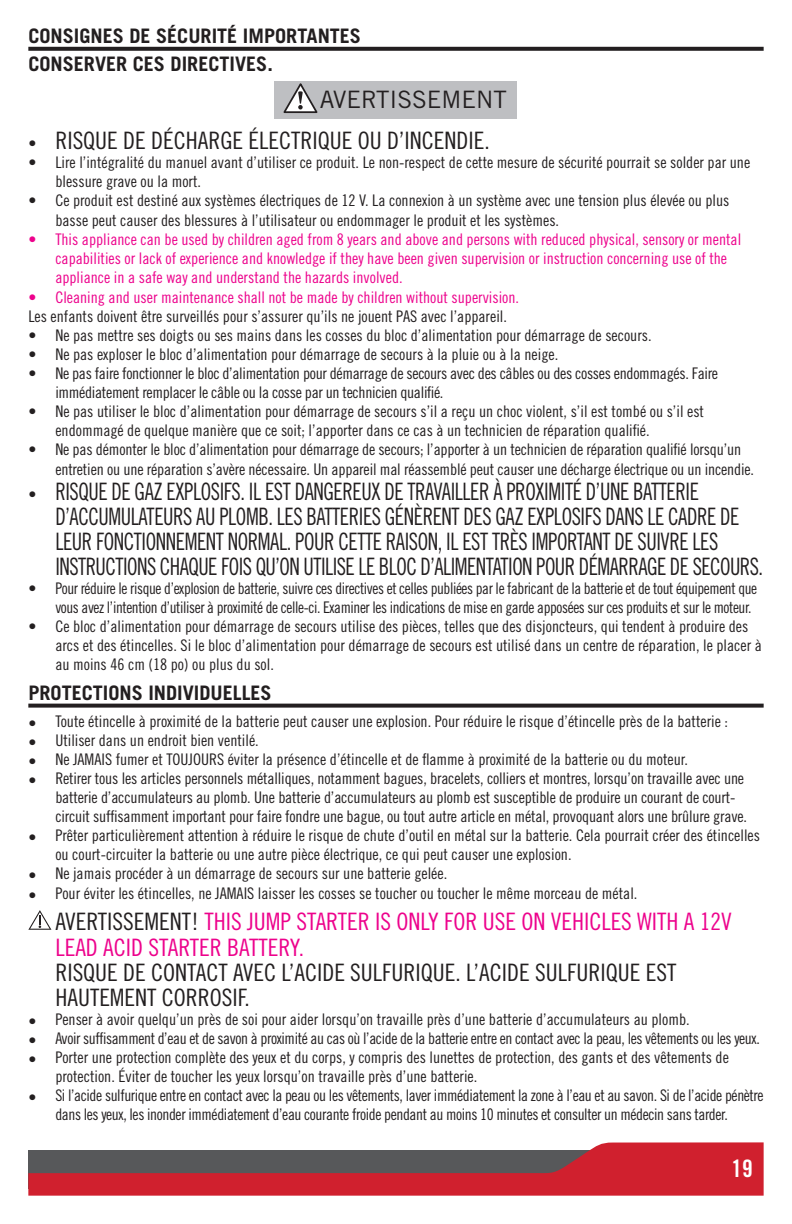
<style>
.page{position:relative;width:792px;height:1224px;background:#fff}
.page>*{position:absolute;margin:0;border:0;box-sizing:border-box;transform-origin:0 0}
._07_-_Bulleted_copy{font:24px/25px "Trade Gothic LT Std Cn 18";letter-spacing:-.02em;color:#231f20;scale:.87 1}
._07_-_Bulleted_copy-2{font:24px/25.4px "Trade Gothic LT Std Cn 18";color:#231f20}
._06_-_WARNING{font:24px "Trade Gothic LT Std";color:#231f20}
.t1{font:24px "Trade Gothic LT Std Bd Cn 20";color:#fff}
._01_-_Heading_Underl{font:700 20px "Trade Gothic LT Std";color:#231f20}
._07_-_Bulleted_copy-3{font:16px/19px "Trade Gothic LT Std Cn 18";color:#231f20}
._07_-_Bulleted_copy-4{font:16px/19px "Trade Gothic LT Std Cn 18";letter-spacing:-.025em;color:#231f20}
._07_-_Bulleted_copy-5{font:16px/19px "Trade Gothic LT Std Cn 18";color:#ed028c}
._07_-_Bulleted_copy-6{font:16px/19px "Trade Gothic LT Std Cn 18";letter-spacing:-.02em;color:#231f20}
.s1{font-size:16px}
.s2{color:#ed028c}
</style>
<div class="page">
<svg style="left:28px;top:1142px;width:736px;height:54px;background:#af4d55"></svg>
<svg style="left:28px;top:47px;width:736px;height:4px;background:#2e2a2b"></svg>
<div style="left:274px;top:81px;width:244px;height:37px;background:#bebfc2"></div>
<svg style="left:283px;top:83px;width:34px;height:30px"></svg>
<svg style="left:28px;top:704px;width:736px;height:4px;background:#383435"></svg>
<svg style="left:28px;top:910px;width:23px;height:20px"></svg>
<p class="_01_-_Heading_Underl" style="left:28px;top:23px;width:334px">CONSIGNES DE SÉCURITÉ IMPORTANTES</p>
<p class="_01_-_Heading_Underl" style="left:28px;top:52px;width:246px">CONSERVER CES DIRECTIVES.</p>
<p class="_06_-_WARNING" style="left:320px;top:85px;width:189px">AVERTISSEMENT</p>
<p class="_07_-_Bulleted_copy-2" style="left:28px;top:127px;width:463px"><span class="s1">•</span> RISQUE DE DÉCHARGE ÉLECTRIQUE OU D’INCENDIE.</p>
<p class="_07_-_Bulleted_copy-3" style="left:55px;top:152px;width:696px;text-indent:-27px">• Lire l’intégralité du manuel avant d’utiliser ce produit. Le non-respect de cette mesure de sécurité pourrait se solder par une blessure grave ou la mort.</p>
<p class="_07_-_Bulleted_copy-3" style="left:55px;top:190px;width:676px;line-height:20px;text-indent:-27px">• Ce produit est destiné aux systèmes électriques de 12 V. La connexion à un système avec une tension plus élevée ou plus basse peut causer des blessures à l’utilisateur ou endommager le produit et les systèmes.</p>
<p class="_07_-_Bulleted_copy-5" style="left:55px;top:229px;width:687px;text-indent:-27px">• This appliance can be used by children aged from 8 years and above and persons with reduced physical, sensory or mental capabilities or lack of experience and knowledge if they have been given supervision or instruction concerning use of the appliance in a safe way and understand the hazards involved.</p>
<p class="_07_-_Bulleted_copy-5" style="left:28px;top:287px;width:492px">• Cleaning and user maintenance shall not be made by children without supervision.</p>
<p class="_07_-_Bulleted_copy-3" style="left:28px;top:306px;width:480px">Les enfants doivent être surveillés pour s’assurer qu’ils ne jouent PAS avec l’appareil.</p>
<p class="_07_-_Bulleted_copy-3" style="left:28px;top:325px;width:625px">• Ne pas mettre ses doigts ou ses mains dans les cosses du bloc d’alimentation pour démarrage de secours.</p>
<p class="_07_-_Bulleted_copy-3" style="left:28px;top:344px;width:531px">• Ne pas exploser le bloc d’alimentation pour démarrage de secours à la pluie ou à la neige.</p>
<p class="_07_-_Bulleted_copy-6" style="left:55px;top:363px;width:664px;text-indent:-27px">• Ne pas faire fonctionner le bloc d’alimentation pour démarrage de secours avec des câbles ou des cosses endommagés. Faire immédiatement remplacer le câble ou la cosse par un technicien qualifié.</p>
<p class="_07_-_Bulleted_copy-3" style="left:55px;top:401px;width:650px;text-indent:-27px">• Ne pas utiliser le bloc d’alimentation pour démarrage de secours s’il a reçu un choc violent, s’il est tombé ou s’il est endommagé de quelque manière que ce soit; l’apporter dans ce cas à un technicien de réparation qualifié.</p>
<p class="_07_-_Bulleted_copy-3" style="left:55px;top:439px;width:700px;line-height:20px;text-indent:-27px">• Ne pas démonter le bloc d’alimentation pour démarrage de secours; l’apporter à un technicien de réparation qualifié lorsqu’un entretien ou une réparation s’avère nécessaire. Un appareil mal réassemblé peut causer une décharge électrique ou un incendie.</p>
<p class="_07_-_Bulleted_copy" style="left:55px;top:478px;width:815px;text-indent:-27px"><span class="s1">•</span> RISQUE DE GAZ EXPLOSIFS. IL EST DANGEREUX DE TRAVAILLER À PROXIMITÉ D’UNE BATTERIE D’ACCUMULATEURS AU PLOMB. LES BATTERIES GÉNÈRENT DES GAZ EXPLOSIFS DANS LE CADRE DE LEUR FONCTIONNEMENT NORMAL. POUR CETTE RAISON, IL EST TRÈS IMPORTANT DE SUIVRE LES INSTRUCTIONS CHAQUE FOIS QU’ON UTILISE LE BLOC D’ALIMENTATION POUR DÉMARRAGE DE SECOURS.</p>
<p class="_07_-_Bulleted_copy-4" style="left:55px;top:578px;width:703px;text-indent:-27px">• Pour réduire le risque d’explosion de batterie, suivre ces directives et celles publiées par le fabricant de la batterie et de tout équipement que vous avez l’intention d’utiliser à proximité de celle-ci. Examiner les indications de mise en garde apposées sur ces produits et sur le moteur.</p>
<p class="_07_-_Bulleted_copy-3" style="left:55px;top:616px;width:708px;text-indent:-27px">• Ce bloc d’alimentation pour démarrage de secours utilise des pièces, telles que des disjoncteurs, qui tendent à produire des arcs et des étincelles. Si le bloc d’alimentation pour démarrage de secours est utilisé dans un centre de réparation, le placer à au moins 46 cm (18 po) ou plus du sol.</p>
<p class="_01_-_Heading_Underl" style="left:28px;top:680px;width:245px">PROTECTIONS INDIVIDUELLES</p>
<p class="_07_-_Bulleted_copy-3" style="left:28px;top:712px;width:701px">• Toute étincelle à proximité de la batterie peut causer une explosion. Pour réduire le risque d’étincelle près de la batterie :</p>
<p class="_07_-_Bulleted_copy-3" style="left:28px;top:731px;width:232px">• Utiliser dans un endroit bien ventilé.</p>
<p class="_07_-_Bulleted_copy-3" style="left:28px;top:750px;width:661px">• Ne JAMAIS fumer et TOUJOURS éviter la présence d’étincelle et de flamme à proximité de la batterie ou du moteur.</p>
<p class="_07_-_Bulleted_copy-3" style="left:55px;top:769px;width:693px;text-indent:-27px">• Retirer tous les articles personnels métalliques, notamment bagues, bracelets, colliers et montres, lorsqu’on travaille avec une batterie d’accumulateurs au plomb. Une batterie d’accumulateurs au plomb est susceptible de produire un courant de court&shy;circuit suffisamment important pour faire fondre une bague, ou tout autre article en métal, provoquant alors une brûlure grave.</p>
<p class="_07_-_Bulleted_copy-3" style="left:55px;top:826px;width:706px;text-indent:-27px">• Prêter particulièrement attention à réduire le risque de chute d’outil en métal sur la batterie. Cela pourrait créer des étincelles ou court-circuiter la batterie ou une autre pièce électrique, ce qui peut causer une explosion.</p>
<p class="_07_-_Bulleted_copy-3" style="left:28px;top:864px;width:420px">• Ne jamais procéder à un démarrage de secours sur une batterie gelée.</p>
<p class="_07_-_Bulleted_copy-3" style="left:28px;top:884px;width:611px">• Pour éviter les étincelles, ne JAMAIS laisser les cosses se toucher ou toucher le même morceau de métal.</p>
<p class="_07_-_Bulleted_copy-2" style="left:55px;top:908px;width:678px">AVERTISSEMENT! <span class="s2">THIS JUMP STARTER IS ONLY FOR USE ON VEHICLES WITH A 12V LEAD ACID STARTER BATTERY.<br></span>RISQUE DE CONTACT AVEC L’ACIDE SULFURIQUE. L’ACIDE SULFURIQUE EST HAUTEMENT CORROSIF.</p>
<p class="_07_-_Bulleted_copy-3" style="left:28px;top:1009px;width:663px">• Penser à avoir quelqu’un près de soi pour aider lorsqu’on travaille près d’une batterie d’accumulateurs au plomb.</p>
<p class="_07_-_Bulleted_copy-4" style="left:28px;top:1028px;width:733px">• Avoir suffisamment d’eau et de savon à proximité au cas où l’acide de la batterie entre en contact avec la peau, les vêtements ou les yeux.</p>
<p class="_07_-_Bulleted_copy-3" style="left:55px;top:1047px;width:675px;text-indent:-27px">• Porter une protection complète des yeux et du corps, y compris des lunettes de protection, des gants et des vêtements de protection. Éviter de toucher les yeux lorsqu’on travaille près d’une batterie.</p>
<p class="_07_-_Bulleted_copy-4" style="left:28px;top:1085px;width:737px;text-align:center">• Si l’acide sulfurique entre en contact avec la peau ou les vêtements, laver immédiatement la zone à l’eau et au savon. Si de l’acide pénètre dans les yeux, les inonder immédiatement d’eau courante froide pendant au moins 10 minutes et consulter un médecin sans tarder.</p>
<h1 class="t1" style="left:731px;top:1154px;width:23px">19</h1>
</div>
